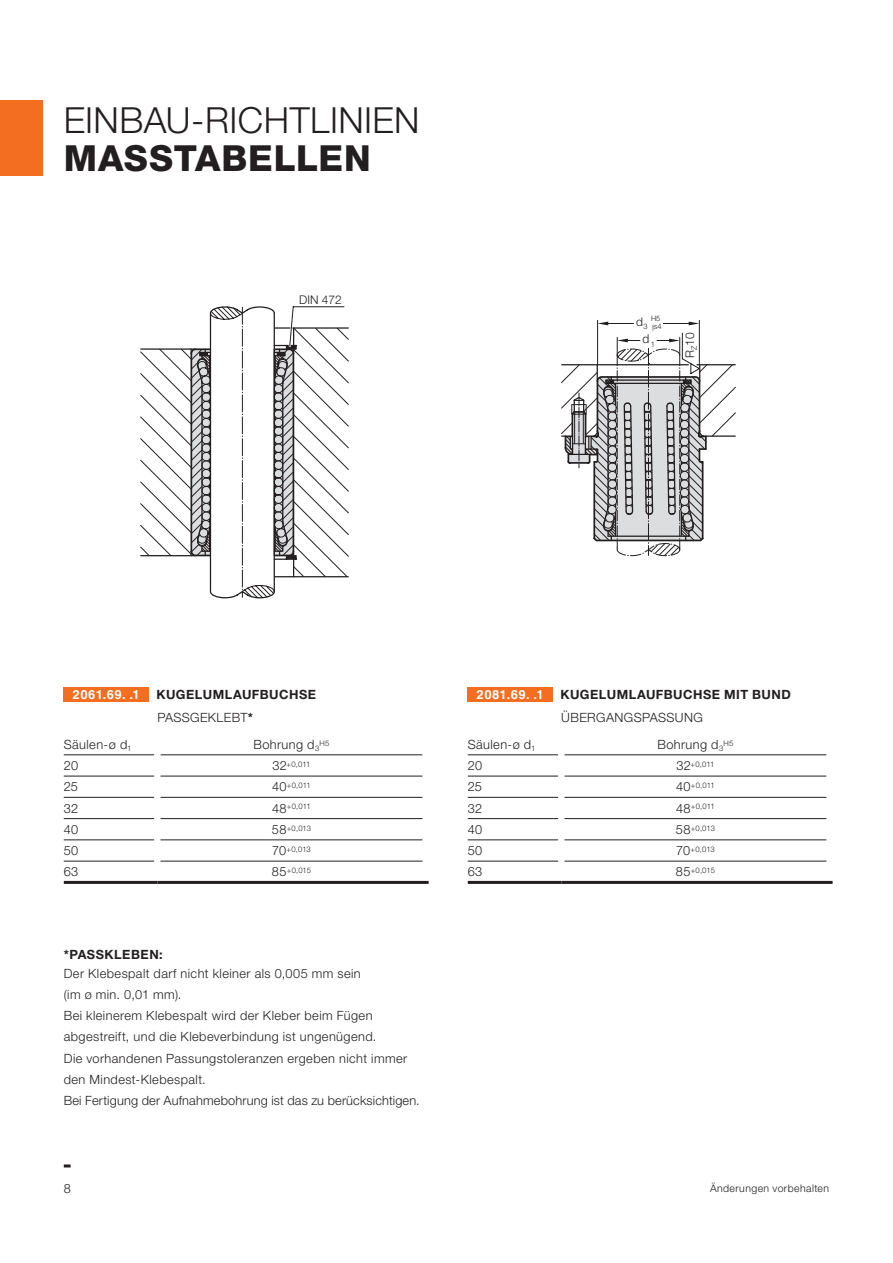
<style>
.page{position:relative;width:893px;height:1263px;background:#fff}
.page>*{position:absolute;margin:0;border:0;box-sizing:border-box;transform-origin:0 0}
.t1{font:300 36px "Helvetica Neue LT Pro";letter-spacing:.01em;color:#231f20}
.t2{font:800 36px "Helvetica Neue LT Pro";letter-spacing:.025em;color:#231f20}
.t3{font:300 12.75px/21.3px "Helvetica Neue LT Pro";letter-spacing:.035em;color:#231f20}
.t4{font:700 12.75px/22.5px "Helvetica Neue LT Pro";letter-spacing:.04em;color:#231f20}
.t5{font:700 12.75px "Helvetica World";letter-spacing:.03em;color:#fff}
.t6{font:300 12px "Helvetica Neue LT Pro";color:#231f20}
.t7{font:300 10.5px "Helvetica Neue LT Pro";letter-spacing:.04em;color:#231f20}
.t8{font:300 7.65px "Helvetica Neue LT Pro";letter-spacing:.01em;color:#231f20}
.t9{font:300 7.5px/7.6px "Helvetica Neue LT Pro";color:#231f20;text-align:right}
.s1{font-weight:300}
.s2{font-size:12.75px}
</style>
<div class="page">
<svg style="left:64px;top:1164px;width:7px;height:3px"></svg>
<svg style="left:140px;top:327px;width:209px;height:250px"></svg>
<svg style="left:189px;top:306px;width:156px;height:293px"></svg>
<hr style="left:597px;top:320px;width:1px;height:45px;background:#231f20">
<hr style="left:699px;top:320px;width:1px;height:45px;background:#231f20">
<svg style="left:598px;top:322px;width:36px;height:3px"></svg>
<svg style="left:663px;top:322px;width:36px;height:3px"></svg>
<svg style="left:561px;top:332px;width:175px;height:224px"></svg>
<hr style="left:64px;top:754px;width:90px;height:1px;background:#231f20">
<hr style="left:160px;top:754px;width:263px;height:1px;background:#231f20">
<hr style="left:64px;top:776px;width:90px;height:1px;background:#231f20">
<hr style="left:160px;top:776px;width:263px;height:1px;background:#231f20">
<hr style="left:64px;top:797px;width:90px;height:1px;background:#231f20">
<hr style="left:160px;top:797px;width:263px;height:1px;background:#231f20">
<hr style="left:64px;top:861px;width:90px;height:1px;background:#231f20">
<hr style="left:160px;top:861px;width:263px;height:1px;background:#231f20">
<hr style="left:64px;top:818px;width:90px;height:1px;background:#231f20">
<hr style="left:160px;top:818px;width:263px;height:1px;background:#231f20">
<hr style="left:64px;top:840px;width:90px;height:1px;background:#231f20">
<hr style="left:160px;top:840px;width:263px;height:1px;background:#231f20">
<hr style="left:64px;top:881px;width:93px;height:3px;background:#231f20">
<hr style="left:157px;top:881px;width:272px;height:3px;background:#231f20">
<hr style="left:468px;top:754px;width:90px;height:1px;background:#231f20">
<hr style="left:564px;top:754px;width:263px;height:1px;background:#231f20">
<hr style="left:468px;top:776px;width:90px;height:1px;background:#231f20">
<hr style="left:564px;top:776px;width:263px;height:1px;background:#231f20">
<hr style="left:468px;top:797px;width:90px;height:1px;background:#231f20">
<hr style="left:564px;top:797px;width:263px;height:1px;background:#231f20">
<hr style="left:468px;top:861px;width:90px;height:1px;background:#231f20">
<hr style="left:564px;top:861px;width:263px;height:1px;background:#231f20">
<hr style="left:468px;top:818px;width:90px;height:1px;background:#231f20">
<hr style="left:564px;top:818px;width:263px;height:1px;background:#231f20">
<hr style="left:468px;top:840px;width:90px;height:1px;background:#231f20">
<hr style="left:564px;top:840px;width:263px;height:1px;background:#231f20">
<hr style="left:468px;top:881px;width:93px;height:3px;background:#231f20">
<hr style="left:561px;top:881px;width:272px;height:3px;background:#231f20">
<div style="left:0;top:101px;width:43px;height:75px;background:#f36e21"></div>
<div style="left:64px;top:687px;width:85px;height:15px;background:#f36e21"></div>
<div style="left:468px;top:687px;width:85px;height:15px;background:#f36e21"></div>
<h1 class="t1" style="left:64px;top:98px;width:357px">EINBAU-RICHTLINIEN</h1>
<h1 class="t2" style="left:64px;top:137px;width:309px">MASSTABELLEN</h1>
<p class="t6" style="left:299px;top:292px;width:44px">DIN 472</p>
<p class="t9" style="left:636px;top:315px;width:27px">H5<br><sup>d</sup>3 js4</p>
<p class="t6" style="left:642px;top:332px;width:14px">d<sub>1</sub></p>
<p class="t6" style="left:682px;top:358px;width:27px;rotate:-90deg">R 10</p>
<p class="t9" style="left:690px;top:350px;width:6px;rotate:-90deg">Z</p>
<p class="t5" style="left:73px;top:687px;width:69px">2061.69. .1</p>
<p class="t4" style="left:156px;top:683px;width:161px">KUGELUMLAUFBUCHSE<br><span class="s1">PASSGEKLEBT</span>*</p>
<p class="t3" style="left:64px;top:733px;width:69px">Säulen-Ø d<sub>1</sub></p>
<p class="t3" style="left:253px;top:733px;width:67px">Bohrung d<sub>3</sub></p>
<p class="t8" style="left:320px;top:738px;width:11px">H5</p>
<p class="t3" style="left:64px;top:755px;width:16px">20</p>
<p class="t8" style="left:273px;top:759px;width:39px"><span class="s2">32</span>+0,011</p>
<p class="t3" style="left:64px;top:776px;width:16px">25</p>
<p class="t8" style="left:272px;top:781px;width:40px"><span class="s2">40</span>+0,011</p>
<p class="t3" style="left:64px;top:797px;width:16px">32</p>
<p class="t8" style="left:272px;top:802px;width:40px"><span class="s2">48</span>+0,011</p>
<p class="t3" style="left:64px;top:818px;width:16px">40</p>
<p class="t8" style="left:272px;top:823px;width:41px"><span class="s2">58</span>+0,013</p>
<p class="t3" style="left:64px;top:840px;width:16px">50</p>
<p class="t8" style="left:272px;top:844px;width:40px"><span class="s2">70</span>+0,013</p>
<p class="t3" style="left:64px;top:861px;width:16px">63</p>
<p class="t8" style="left:272px;top:866px;width:41px"><span class="s2">85</span>+0,015</p>
<p class="t4" style="left:64px;top:943px;width:101px">*PASSKLEBEN:</p>
<p class="t3" style="left:64px;top:962px;width:358px">Der Klebespalt darf nicht kleiner als 0,005 mm sein<br>(im Ø min. 0,01 mm).<br>Bei kleinerem Klebespalt wird der Kleber beim Fügen abgestreift, und die Klebeverbindung ist ungenügend.<br>Die vorhandenen Passungstoleranzen ergeben nicht immer den Mindest-Klebespalt.<br>Bei Fertigung der Aufnahmebohrung ist das zu berücksichtigen.</p>
<p class="t3" style="left:64px;top:1178px;width:9px">8</p>
<p class="t5" style="left:477px;top:687px;width:69px">2081.69. .1</p>
<p class="t4" style="left:560px;top:683px;width:232px">KUGELUMLAUFBUCHSE MIT BUND</p>
<p class="t3" style="left:561px;top:706px;width:143px">ÜBERGANGSPASSUNG</p>
<p class="t3" style="left:468px;top:733px;width:69px">Säulen-Ø d<sub>1</sub></p>
<p class="t3" style="left:657px;top:733px;width:67px">Bohrung d<sub>3</sub></p>
<p class="t8" style="left:724px;top:738px;width:11px">H5</p>
<p class="t3" style="left:468px;top:755px;width:16px">20</p>
<p class="t8" style="left:677px;top:759px;width:39px"><span class="s2">32</span>+0,011</p>
<p class="t3" style="left:468px;top:776px;width:16px">25</p>
<p class="t8" style="left:676px;top:781px;width:40px"><span class="s2">40</span>+0,011</p>
<p class="t3" style="left:468px;top:797px;width:16px">32</p>
<p class="t8" style="left:676px;top:802px;width:40px"><span class="s2">48</span>+0,011</p>
<p class="t3" style="left:468px;top:818px;width:16px">40</p>
<p class="t8" style="left:676px;top:823px;width:41px"><span class="s2">58</span>+0,013</p>
<p class="t3" style="left:468px;top:840px;width:16px">50</p>
<p class="t8" style="left:676px;top:844px;width:40px"><span class="s2">70</span>+0,013</p>
<p class="t3" style="left:468px;top:861px;width:16px">63</p>
<p class="t8" style="left:676px;top:866px;width:41px"><span class="s2">85</span>+0,015</p>
<p class="t7" style="left:710px;top:1182px;width:121px">Änderungen vorbehalten</p>
</div>
